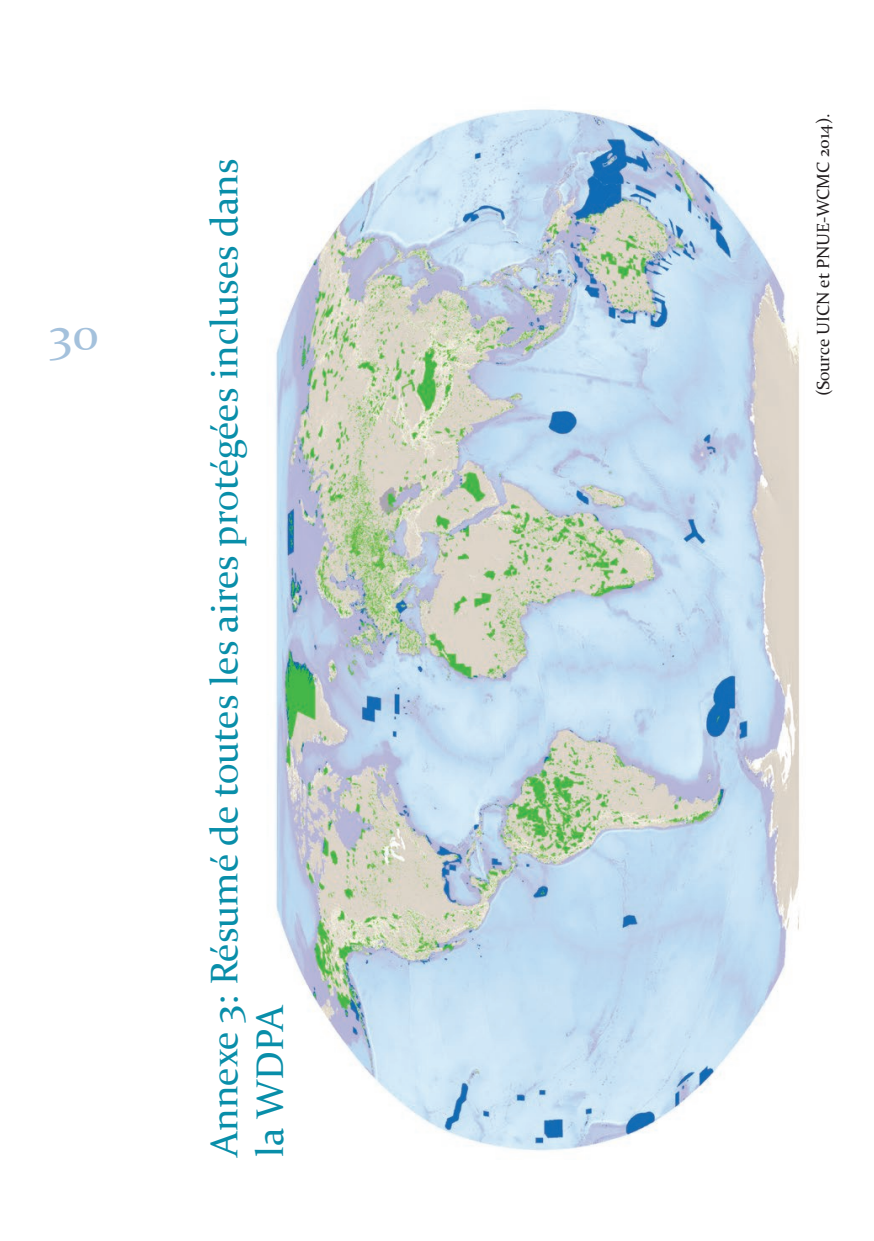
<style>
.page{position:relative;width:874px;height:1241px;background:#fff}
.page>*{position:absolute;margin:0;border:0;box-sizing:border-box;transform-origin:0 0}
.t1{font:49px "Constantia";color:#a4c1dc}
.t2{font:38.5px/45.5px "Constantia";color:#088ea9}
.t3{font:17.5px "Constantia";color:#231f20}
</style>
<div class="page">
<img style="left:275px;top:109px;width:525px;height:1042px">
<p class="t1" style="left:50px;top:299px;width:50px">30</p>
<p class="t2" style="left:200px;top:1156px;width:999px;rotate:-90deg">Annexe 3: Résumé de toutes les aires protégées incluses dans la WDPA</p>
<p class="t3" style="left:811px;top:396px;width:284px;rotate:-90deg">(Source UICN et PNUE-WCMC 2014).</p>
</div>
